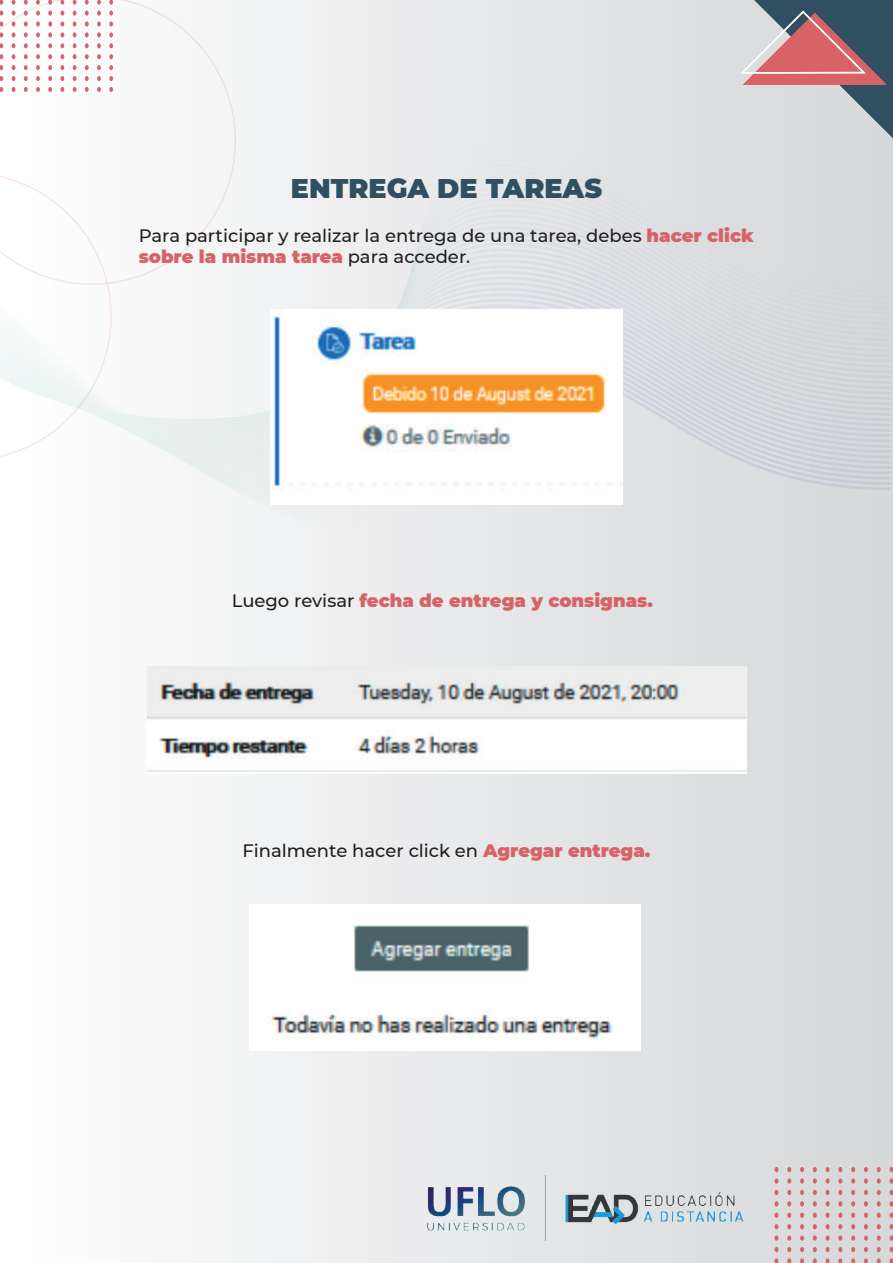
<style>
.page{position:relative;width:893px;height:1263px;background:#fff}
.page>*{position:absolute;margin:0;border:0;box-sizing:border-box;transform-origin:0 0}
.t1{font:900 27px "Montserrat";color:#304f60}
.t2{font:500 18px/21.6px "Montserrat";color:#231f20}
.t3{font:900 18px "Montserrat";color:#d86366}
.s1{font-weight:900;color:#d86366}
.s2{font-weight:500;color:#231f20}
</style>
<div class="page">
<div style="left:0;top:1px;width:893px;height:1262px;background:linear-gradient(to right,#fefeff,#d5d7d9)"></div>
<svg style="left:0;top:131px;width:891px;height:403px"></svg>
<svg style="left:0;top:0;width:236px;height:285px"></svg>
<svg style="left:0;top:172px;width:112px;height:286px"></svg>
<svg style="left:740px;top:0;width:153px;height:138px;background:#a5949b"></svg>
<svg style="left:0;top:0;width:3px;height:5px"></svg>
<svg style="left:0;top:11px;width:3px;height:26px"></svg>
<svg style="left:0;top:43px;width:3px;height:5px"></svg>
<svg style="left:0;top:54px;width:3px;height:5px"></svg>
<svg style="left:0;top:65px;width:3px;height:5px"></svg>
<svg style="left:0;top:76px;width:3px;height:5px"></svg>
<svg style="left:0;top:87px;width:3px;height:5px"></svg>
<svg style="left:12px;top:0;width:3px;height:5px"></svg>
<svg style="left:12px;top:11px;width:3px;height:26px"></svg>
<svg style="left:12px;top:43px;width:3px;height:5px"></svg>
<svg style="left:12px;top:54px;width:3px;height:5px"></svg>
<svg style="left:12px;top:65px;width:3px;height:5px"></svg>
<svg style="left:12px;top:76px;width:3px;height:5px"></svg>
<svg style="left:12px;top:87px;width:3px;height:5px"></svg>
<svg style="left:24px;top:0;width:4px;height:5px"></svg>
<svg style="left:24px;top:11px;width:4px;height:26px"></svg>
<svg style="left:24px;top:43px;width:4px;height:5px"></svg>
<svg style="left:24px;top:54px;width:4px;height:5px"></svg>
<svg style="left:24px;top:65px;width:4px;height:5px"></svg>
<svg style="left:24px;top:76px;width:4px;height:5px"></svg>
<svg style="left:24px;top:87px;width:4px;height:5px"></svg>
<svg style="left:36px;top:0;width:4px;height:5px"></svg>
<svg style="left:36px;top:11px;width:4px;height:26px"></svg>
<svg style="left:36px;top:43px;width:4px;height:5px"></svg>
<svg style="left:36px;top:54px;width:4px;height:5px"></svg>
<svg style="left:36px;top:65px;width:4px;height:5px"></svg>
<svg style="left:36px;top:76px;width:4px;height:5px"></svg>
<svg style="left:36px;top:87px;width:4px;height:5px"></svg>
<svg style="left:48px;top:0;width:4px;height:5px"></svg>
<svg style="left:48px;top:11px;width:4px;height:26px"></svg>
<svg style="left:48px;top:43px;width:4px;height:5px"></svg>
<svg style="left:48px;top:54px;width:4px;height:5px"></svg>
<svg style="left:48px;top:65px;width:4px;height:5px"></svg>
<svg style="left:48px;top:76px;width:4px;height:5px"></svg>
<svg style="left:48px;top:87px;width:4px;height:5px"></svg>
<svg style="left:60px;top:0;width:4px;height:5px"></svg>
<svg style="left:60px;top:11px;width:4px;height:26px"></svg>
<svg style="left:60px;top:43px;width:4px;height:5px"></svg>
<svg style="left:60px;top:54px;width:4px;height:5px"></svg>
<svg style="left:60px;top:65px;width:4px;height:5px"></svg>
<svg style="left:60px;top:76px;width:4px;height:5px"></svg>
<svg style="left:60px;top:87px;width:4px;height:5px"></svg>
<svg style="left:73px;top:0;width:3px;height:5px"></svg>
<svg style="left:73px;top:11px;width:3px;height:26px"></svg>
<svg style="left:73px;top:43px;width:3px;height:5px"></svg>
<svg style="left:73px;top:54px;width:3px;height:5px"></svg>
<svg style="left:73px;top:65px;width:3px;height:5px"></svg>
<svg style="left:73px;top:76px;width:3px;height:5px"></svg>
<svg style="left:73px;top:87px;width:3px;height:5px"></svg>
<svg style="left:85px;top:0;width:4px;height:5px"></svg>
<svg style="left:85px;top:11px;width:4px;height:26px"></svg>
<svg style="left:85px;top:43px;width:4px;height:5px"></svg>
<svg style="left:85px;top:54px;width:4px;height:5px"></svg>
<svg style="left:85px;top:65px;width:4px;height:5px"></svg>
<svg style="left:85px;top:76px;width:4px;height:5px"></svg>
<svg style="left:85px;top:87px;width:4px;height:5px"></svg>
<svg style="left:97px;top:0;width:4px;height:5px"></svg>
<svg style="left:97px;top:11px;width:4px;height:26px"></svg>
<svg style="left:97px;top:43px;width:4px;height:5px"></svg>
<svg style="left:97px;top:54px;width:4px;height:5px"></svg>
<svg style="left:97px;top:65px;width:4px;height:5px"></svg>
<svg style="left:97px;top:76px;width:4px;height:5px"></svg>
<svg style="left:97px;top:87px;width:4px;height:5px"></svg>
<svg style="left:109px;top:0;width:4px;height:5px"></svg>
<svg style="left:109px;top:11px;width:4px;height:26px"></svg>
<svg style="left:109px;top:43px;width:4px;height:5px"></svg>
<svg style="left:109px;top:54px;width:4px;height:5px"></svg>
<svg style="left:109px;top:65px;width:4px;height:5px"></svg>
<svg style="left:109px;top:76px;width:4px;height:5px"></svg>
<svg style="left:109px;top:87px;width:4px;height:5px"></svg>
<img style="left:427px;top:1175px;width:316px;height:66px">
<svg style="left:774px;top:1167px;width:4px;height:5px"></svg>
<svg style="left:774px;top:1178px;width:4px;height:6px"></svg>
<svg style="left:774px;top:1190px;width:4px;height:5px"></svg>
<svg style="left:774px;top:1201px;width:4px;height:5px"></svg>
<svg style="left:774px;top:1213px;width:4px;height:5px"></svg>
<svg style="left:774px;top:1224px;width:4px;height:5px"></svg>
<svg style="left:774px;top:1235px;width:4px;height:6px"></svg>
<svg style="left:774px;top:1247px;width:4px;height:5px"></svg>
<svg style="left:774px;top:1258px;width:4px;height:5px"></svg>
<svg style="left:787px;top:1167px;width:4px;height:5px"></svg>
<svg style="left:787px;top:1178px;width:4px;height:6px"></svg>
<svg style="left:787px;top:1190px;width:4px;height:5px"></svg>
<svg style="left:787px;top:1201px;width:4px;height:5px"></svg>
<svg style="left:787px;top:1213px;width:4px;height:5px"></svg>
<svg style="left:787px;top:1224px;width:4px;height:5px"></svg>
<svg style="left:787px;top:1235px;width:4px;height:6px"></svg>
<svg style="left:787px;top:1247px;width:4px;height:5px"></svg>
<svg style="left:787px;top:1258px;width:4px;height:5px"></svg>
<svg style="left:800px;top:1167px;width:4px;height:5px"></svg>
<svg style="left:800px;top:1178px;width:4px;height:6px"></svg>
<svg style="left:800px;top:1190px;width:4px;height:5px"></svg>
<svg style="left:800px;top:1201px;width:4px;height:5px"></svg>
<svg style="left:800px;top:1213px;width:4px;height:5px"></svg>
<svg style="left:800px;top:1224px;width:4px;height:5px"></svg>
<svg style="left:800px;top:1235px;width:4px;height:6px"></svg>
<svg style="left:800px;top:1247px;width:4px;height:5px"></svg>
<svg style="left:800px;top:1258px;width:4px;height:5px"></svg>
<svg style="left:813px;top:1167px;width:4px;height:5px"></svg>
<svg style="left:813px;top:1178px;width:4px;height:6px"></svg>
<svg style="left:813px;top:1190px;width:4px;height:5px"></svg>
<svg style="left:813px;top:1201px;width:4px;height:5px"></svg>
<svg style="left:813px;top:1213px;width:4px;height:5px"></svg>
<svg style="left:813px;top:1224px;width:4px;height:5px"></svg>
<svg style="left:813px;top:1235px;width:4px;height:6px"></svg>
<svg style="left:813px;top:1247px;width:4px;height:5px"></svg>
<svg style="left:813px;top:1258px;width:4px;height:5px"></svg>
<svg style="left:826px;top:1167px;width:4px;height:5px"></svg>
<svg style="left:826px;top:1178px;width:4px;height:6px"></svg>
<svg style="left:826px;top:1190px;width:4px;height:5px"></svg>
<svg style="left:826px;top:1201px;width:4px;height:5px"></svg>
<svg style="left:826px;top:1213px;width:4px;height:5px"></svg>
<svg style="left:826px;top:1224px;width:4px;height:5px"></svg>
<svg style="left:826px;top:1235px;width:4px;height:6px"></svg>
<svg style="left:826px;top:1247px;width:4px;height:5px"></svg>
<svg style="left:826px;top:1258px;width:4px;height:5px"></svg>
<svg style="left:838px;top:1167px;width:4px;height:5px"></svg>
<svg style="left:838px;top:1178px;width:4px;height:6px"></svg>
<svg style="left:838px;top:1190px;width:4px;height:5px"></svg>
<svg style="left:838px;top:1201px;width:4px;height:5px"></svg>
<svg style="left:838px;top:1213px;width:4px;height:5px"></svg>
<svg style="left:838px;top:1224px;width:4px;height:5px"></svg>
<svg style="left:838px;top:1235px;width:4px;height:6px"></svg>
<svg style="left:838px;top:1247px;width:4px;height:5px"></svg>
<svg style="left:838px;top:1258px;width:4px;height:5px"></svg>
<svg style="left:851px;top:1167px;width:4px;height:5px"></svg>
<svg style="left:851px;top:1178px;width:4px;height:6px"></svg>
<svg style="left:851px;top:1190px;width:4px;height:5px"></svg>
<svg style="left:851px;top:1201px;width:4px;height:5px"></svg>
<svg style="left:851px;top:1213px;width:4px;height:5px"></svg>
<svg style="left:851px;top:1224px;width:4px;height:5px"></svg>
<svg style="left:851px;top:1235px;width:4px;height:6px"></svg>
<svg style="left:851px;top:1247px;width:4px;height:5px"></svg>
<svg style="left:851px;top:1258px;width:4px;height:5px"></svg>
<svg style="left:864px;top:1167px;width:4px;height:5px"></svg>
<svg style="left:864px;top:1178px;width:4px;height:6px"></svg>
<svg style="left:864px;top:1190px;width:4px;height:5px"></svg>
<svg style="left:864px;top:1201px;width:4px;height:5px"></svg>
<svg style="left:864px;top:1213px;width:4px;height:5px"></svg>
<svg style="left:864px;top:1224px;width:4px;height:5px"></svg>
<svg style="left:864px;top:1235px;width:4px;height:6px"></svg>
<svg style="left:864px;top:1247px;width:4px;height:5px"></svg>
<svg style="left:864px;top:1258px;width:4px;height:5px"></svg>
<svg style="left:877px;top:1167px;width:4px;height:5px"></svg>
<svg style="left:877px;top:1178px;width:4px;height:6px"></svg>
<svg style="left:877px;top:1190px;width:4px;height:5px"></svg>
<svg style="left:877px;top:1201px;width:4px;height:5px"></svg>
<svg style="left:877px;top:1213px;width:4px;height:5px"></svg>
<svg style="left:877px;top:1224px;width:4px;height:5px"></svg>
<svg style="left:877px;top:1235px;width:4px;height:6px"></svg>
<svg style="left:877px;top:1247px;width:4px;height:5px"></svg>
<svg style="left:877px;top:1258px;width:4px;height:5px"></svg>
<svg style="left:889px;top:1167px;width:4px;height:5px"></svg>
<svg style="left:889px;top:1178px;width:4px;height:6px"></svg>
<svg style="left:889px;top:1190px;width:4px;height:5px"></svg>
<svg style="left:889px;top:1201px;width:4px;height:5px"></svg>
<svg style="left:889px;top:1213px;width:4px;height:5px"></svg>
<svg style="left:889px;top:1224px;width:4px;height:5px"></svg>
<svg style="left:889px;top:1235px;width:4px;height:6px"></svg>
<svg style="left:889px;top:1247px;width:4px;height:5px"></svg>
<svg style="left:889px;top:1258px;width:4px;height:5px"></svg>
<img style="left:271px;top:310px;width:351px;height:194px">
<img style="left:146px;top:667px;width:601px;height:106px">
<img style="left:250px;top:904px;width:391px;height:146px">
<h1 class="t1" style="left:291px;top:168px;width:313px">ENTREGA DE TAREAS</h1>
<p class="t2" style="left:139px;top:224px;width:617px">Para participar y realizar la entrega de una tarea, debes <span class="s1">hacer click sobre la misma tarea</span> para acceder.</p>
<p class="t3" style="left:232px;top:587px;width:423px"><span class="s2">Luego revisar</span> fecha de entrega y consignas.</p>
<p class="t2" style="left:243px;top:839px;width:409px">Finalmente hacer click en <span class="s1">Agregar entrega.</span></p>
</div>
